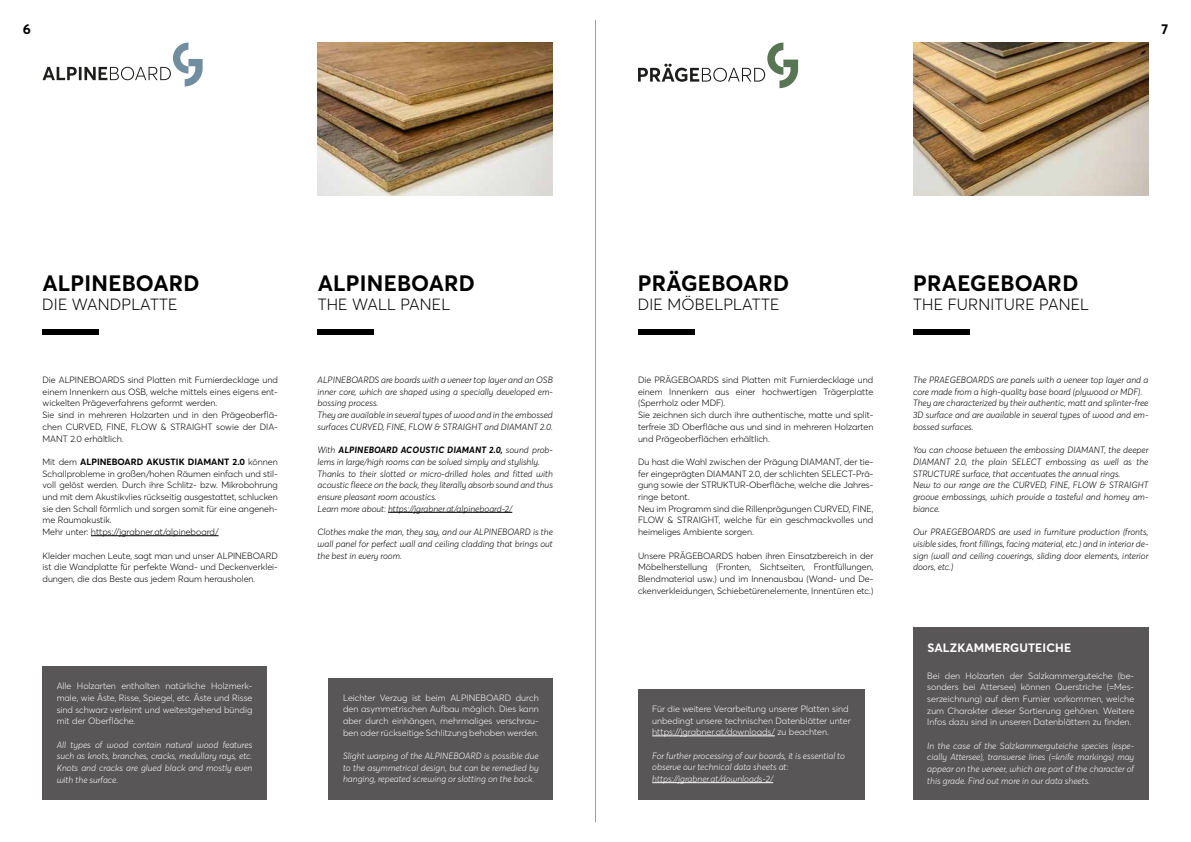
<style>
.page{position:relative;width:1191px;height:842px;background:#fff}
.page>*{position:absolute;margin:0;border:0;box-sizing:border-box;transform-origin:0 0}
.t1{font:700 22px "Averta";letter-spacing:.01em;color:#000}
.t2{font:300 16px "Averta";letter-spacing:.01em;color:#000}
.t3{font:700 14px "Averta";color:#000}
.t4{font:700 12px "Averta";letter-spacing:.01em;color:#fff}
.t5{font:300 9px/11.7px "Averta";color:#000}
.t6{font:italic 300 9px/11.7px "Averta";color:#000}
.t7{font:300 9px/11.7px "Averta";color:#fff;text-align:justify}
.t8{font:italic 300 9px/11.7px "Averta";color:#fff;text-align:justify}
.s1{font-weight:700}
</style>
<div class="page">
<img style="left:317px;top:43px;width:236px;height:153px">
<svg style="left:43px;top:43px;width:160px;height:43px"></svg>
<svg style="left:638px;top:43px;width:160px;height:45px"></svg>
<img style="left:913px;top:43px;width:235px;height:153px">
<hr style="left:595px;top:20px;width:1px;height:802px;background:#9d9d9c">
<div style="left:43px;top:666px;width:223px;height:133px;background:#585657"></div>
<div style="left:329px;top:677px;width:224px;height:122px;background:#585657"></div>
<hr style="left:91px;top:535px;width:128px;height:1px;background:#000">
<hr style="left:388px;top:512px;width:124px;height:1px;background:#000">
<div style="left:42px;top:329px;width:57px;height:5px;background:#000"></div>
<div style="left:317px;top:329px;width:57px;height:5px;background:#000"></div>
<div style="left:637px;top:329px;width:57px;height:5px;background:#000"></div>
<div style="left:913px;top:329px;width:56px;height:5px;background:#000"></div>
<div style="left:913px;top:626px;width:235px;height:173px;background:#585657"></div>
<div style="left:638px;top:689px;width:227px;height:110px;background:#585657"></div>
<hr style="left:652px;top:736px;width:123px;height:1px;background:#fff">
<hr style="left:652px;top:782px;width:121px;height:1px;background:#fff">
<h3 class="t3" style="left:23px;top:19px;width:10px">6</h3>
<h3 class="t3" style="left:1161px;top:19px;width:8px">7</h3>
<h1 class="t1" style="left:42px;top:268px;width:159px">ALPINEBOARD</h1>
<h2 class="t2" style="left:42px;top:293px;width:137px">DIE WANDPLATTE</h2>
<p class="t5" style="left:43px;top:374px;width:237px">Die ALPINEBOARDS sind Platten mit Furnierdecklage und einem Innenkern aus OSB, welche mittels eines eigens ent&shy;wickelten Prägeverfahrens geformt werden.<br>Sie sind in mehreren Holzarten und in den Prägeoberflä&shy;chen CURVED, FINE, FLOW &amp; STRAIGHT sowie der DIA-MANT 2.0 erhältlich.</p>
<p class="t5" style="left:43px;top:456px;width:237px">Mit dem <span class="s1">ALPINEBOARD AKUSTIK DIAMANT 2.0</span> können Schallprobleme in großen/hohen Räumen einfach und stil&shy;voll gelöst werden. Durch ihre Schlitz- bzw. Mikrobohrung und mit dem Akustikvlies rückseitig ausgestattet, schlucken sie den Schall förmlich und sorgen somit für eine angeneh&shy;me Raumakustik.<br>Mehr unter: https://jgrabner.at/alpineboard/</p>
<p class="t5" style="left:43px;top:549px;width:237px;text-align:justify">Kleider machen Leute, sagt man und unser ALPINEBOARD ist die Wandplatte für perfekte Wand- und Deckenverklei&shy;dungen, die das Beste aus jedem Raum herausholen.</p>
<p class="t7" style="left:57px;top:680px;width:197px">Alle Holzarten enthalten natürliche Holzmerk&shy;male, wie Äste, Risse, Spiegel, etc. Äste und Risse sind schwarz verleimt und weitestgehend bündig mit der Oberfläche.</p>
<p class="t8" style="left:57px;top:739px;width:197px">All types of wood contain natural wood features such as knots, branches, cracks, medullary rays, etc.<br>Knots and cracks are glued black and mostly even with the surface.</p>
<h1 class="t1" style="left:318px;top:268px;width:159px">ALPINEBOARD</h1>
<h2 class="t2" style="left:318px;top:293px;width:134px">THE WALL PANEL</h2>
<p class="t6" style="left:317px;top:374px;width:237px">ALPINEBOARDS are boards with a veneer top layer and an OSB inner core, which are shaped using a specially developed em&shy;bossing process.<br>They are available in several types of wood and in the embossed surfaces CURVED, FINE, FLOW &amp; STRAIGHT and DIAMANT 2.0.</p>
<p class="t6" style="left:317px;top:444px;width:237px">With <span class="s1">ALPINEBOARD ACOUSTIC DIAMANT 2.0,</span> sound prob&shy;lems in large/high rooms can be solved simply and stylishly.<br>Thanks to their slotted or micro-drilled holes and fitted with acoustic fleece on the back, they literally absorb sound and thus ensure pleasant room acoustics.<br>Learn more about: https://jgrabner.at/alpineboard-2/</p>
<p class="t6" style="left:317px;top:526px;width:237px;text-align:justify">Clothes make the man, they say, and our ALPINEBOARD is the wall panel for perfect wall and ceiling cladding that brings out the best in every room.</p>
<p class="t7" style="left:343px;top:691px;width:197px">Leichter Verzug ist beim ALPINEBOARD durch den asymmetrischen Aufbau möglich. Dies kann aber durch einhängen, mehrmaliges verschrau&shy;ben oder rückseitige Schlitzung behoben werden.</p>
<p class="t8" style="left:343px;top:750px;width:197px">Slight warping of the ALPINEBOARD is possible due to the asymmetrical design, but can be remedied by hanging, repeated screwing or slotting on the back.</p>
<h1 class="t1" style="left:638px;top:268px;width:153px">PRÄGEBOARD</h1>
<h2 class="t2" style="left:638px;top:293px;width:143px">DIE MÖBELPLATTE</h2>
<p class="t5" style="left:638px;top:374px;width:237px">Die PRÄGEBOARDS sind Platten mit Furnierdecklage und einem Innenkern aus einer hochwertigen Trägerplatte (Sperrholz oder MDF).<br>Sie zeichnen sich durch ihre authentische, matte und split&shy;terfreie 3D Oberfläche aus und sind in mehreren Holzarten und Prägeoberflächen erhältlich.</p>
<p class="t5" style="left:638px;top:456px;width:237px">Du hast die Wahl zwischen der Prägung DIAMANT, der tie&shy;fer eingeprägten DIAMANT 2.0, der schlichten SELECT-Prä&shy;gung sowie der STRUKTUR-Oberfläche, welche die Jahres&shy;ringe betont.<br>Neu im Programm sind die Rillenprägungen CURVED, FINE, FLOW &amp; STRAIGHT, welche für ein geschmackvolles und heimeliges Ambiente sorgen.</p>
<p class="t5" style="left:638px;top:549px;width:237px;text-align:justify">Unsere PRÄGEBOARDS haben ihren Einsatzbereich in der Möbelherstellung (Fronten, Sichtseiten, Frontfüllungen, Blendmaterial usw.) und im Innenausbau (Wand- und De&shy;ckenverkleidungen, Schiebetürenelemente, Innentüren etc.)</p>
<p class="t7" style="left:652px;top:702px;width:200px;text-align:left">Für die weitere Verarbeitung unserer Platten sind unbedingt unsere technischen Datenblätter unter https://jgrabner.at/downloads/ zu beachten.</p>
<p class="t8" style="left:652px;top:750px;width:194px;text-align:left">For further processing of our boards, it is essential to observe our technical data sheets at: https://jgrabner.at/downloads-2/</p>
<h1 class="t1" style="left:913px;top:268px;width:167px">PRAEGEBOARD</h1>
<h2 class="t2" style="left:913px;top:293px;width:177px">THE FURNITURE PANEL</h2>
<p class="t6" style="left:913px;top:374px;width:237px">The PRAEGEBOARDS are panels with a veneer top layer and a core made from a high-quality base board (plywood or MDF).<br>They are characterized by their authentic, matt and splinter-free 3D surface and are available in several types of wood and em&shy;bossed surfaces.</p>
<p class="t6" style="left:913px;top:444px;width:237px">You can choose between the embossing DIAMANT, the deeper DIAMANT 2.0, the plain SELECT embossing as well as the STRUCTURE surface, that accentuates the annual rings.<br>New to our range are the CURVED, FINE, FLOW &amp; STRAIGHT groove embossings, which provide a tasteful and homey am&shy;biance.</p>
<p class="t6" style="left:913px;top:526px;width:237px;text-align:justify">Our PRAEGEBOARDS are used in furniture production (fronts, visible sides, front fillings, facing material, etc.) and in interior de&shy;sign (wall and ceiling coverings, sliding door elements, interior doors, etc.)</p>
<h3 class="t4" style="left:927px;top:640px;width:145px">SALZKAMMERGUTEICHE</h3>
<p class="t7" style="left:927px;top:669px;width:208px">Bei den Holzarten der Salzkammerguteiche (be&shy;sonders bei Attersee) können Querstriche (=Mes&shy;serzeichnung) auf dem Furnier vorkommen, welche zum Charakter dieser Sortierung gehören. Weitere Infos dazu sind in unseren Datenblättern zu finden.</p>
<p class="t8" style="left:927px;top:740px;width:208px">In the case of the Salzkammerguteiche species (espe&shy;cially Attersee), transverse lines (=knife markings) may appear on the veneer, which are part of the character of this grade. Find out more in our data sheets.</p>
</div>
